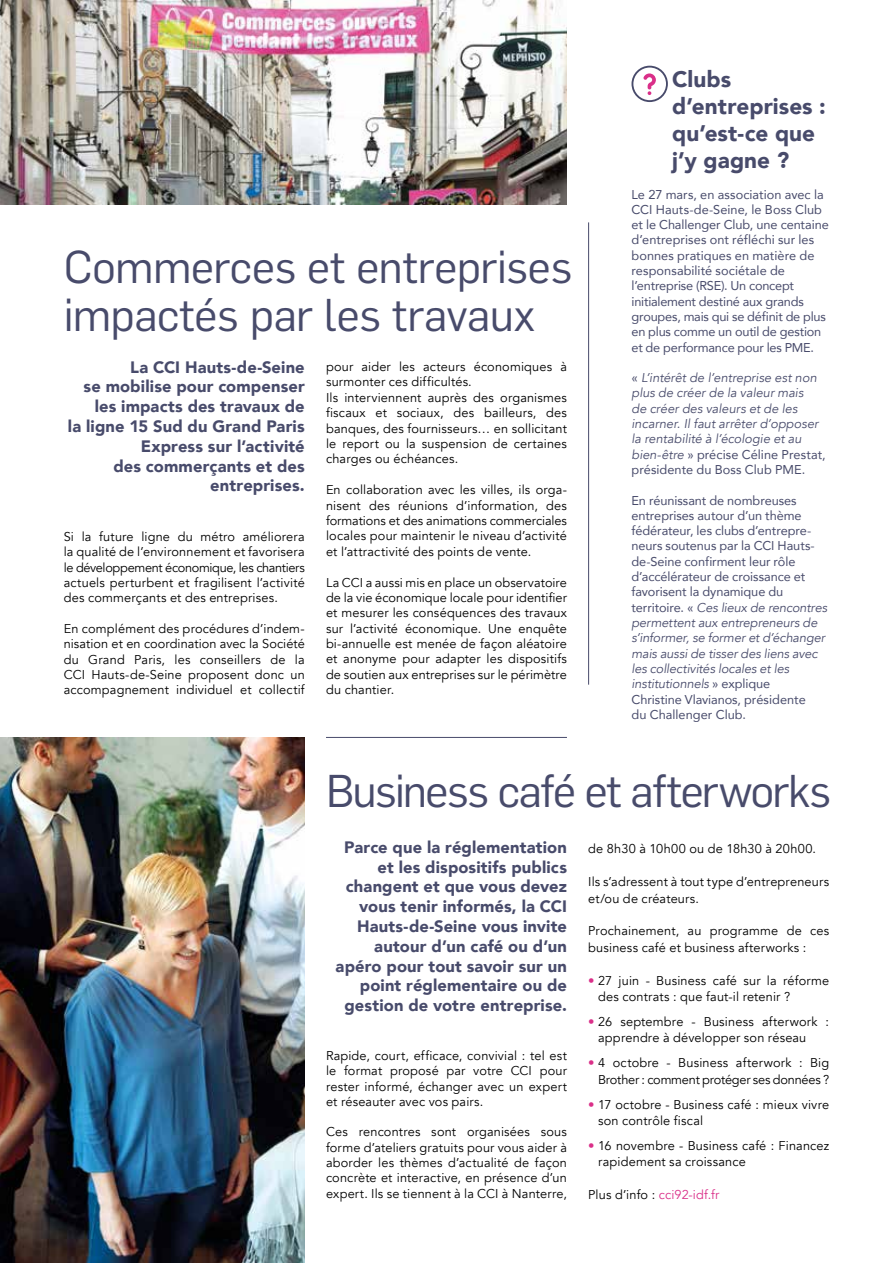
<style>
.page{position:relative;width:893px;height:1263px;background:#fff}
.page>*{position:absolute;margin:0;border:0;box-sizing:border-box;transform-origin:0 0}
.t1{font:45px/48px "Flama";letter-spacing:-.015em;color:#484b6b}
.t2{font:45px "Flama";letter-spacing:-.035em;color:#484b6b}
.t3{font:900 22.5px/27px "Avenir";color:#484b6b}
.t4{font:900 16.5px/19.8px "Avenir";letter-spacing:.005em;color:#484b6b;text-align:right}
.t5{font:12.75px/15.5px "Avenir";letter-spacing:.015em;color:#000;text-align:justify}
.t6{font:12.75px/15.3px "Avenir";letter-spacing:-.005em;color:#484b6b}
.t7{font:italic 12.75px/15.3px "Avenir";letter-spacing:.005em;color:#484b6b}
.t8{font:12.75px/16.4px "Avenir";letter-spacing:-.01em;color:#000;text-align:right}
.t9{font:12.75px "Avenir";letter-spacing:.015em;color:#da2f89}
.s1{font-style:normal}
.s2{font-style:italic}
.s3{color:#da2f89}
.s4{color:#000}
</style>
<div class="page">
<img style="left:0;top:0;width:567px;height:204px">
<hr style="left:326px;top:737px;width:241px;height:1px;background:#484b6b">
<img style="left:0;top:738px;width:305px;height:525px">
<hr style="left:588px;top:222px;width:1px;height:463px;background:#484b6b">
<div style="left:631px;top:66px;width:37px;height:36px;border:2px solid #484b6b;border-radius:50%"></div>
<svg style="left:643px;top:73px;width:13px;height:22px"></svg>
<h2 class="t1" style="left:64px;top:242px;width:510px">Commerces et entreprises impactés par les travaux</h2>
<h3 class="t4" style="left:130px;top:357px;width:176px">La CCI Hauts-de-Seine</h3>
<h3 class="t4" style="left:84px;top:376px;width:223px">se mobilise pour compenser les impacts des travaux de</h3>
<h3 class="t4" style="left:68px;top:416px;width:238px">la ligne 15 Sud du Grand Paris<br>Express sur l’activité</h3>
<h3 class="t4" style="left:113px;top:456px;width:193px">des commerçants et des entreprises.</h3>
<p class="t5" style="left:64px;top:529px;width:242px">Si la future ligne du métro améliorera la qualité de l’environnement et favorisera le développement économique, les chantiers actuels perturbent et fragilisent l’activité des commerçants et des entreprises.</p>
<p class="t5" style="left:64px;top:621px;width:242px">En complément des procédures d’indem&shy;nisation et en coordination avec la Société du Grand Paris, les conseillers de la CCI Hauts-de-Seine proposent donc un accompagnement individuel et collectif</p>
<p class="t5" style="left:326px;top:359px;width:242px">pour aider les acteurs économiques à surmonter ces difficultés.</p>
<p class="t5" style="left:326px;top:390px;width:242px">Ils interviennent auprès des organismes fiscaux et sociaux, des bailleurs, des banques, des fournisseurs… en sollicitant le report ou la suspension de certaines charges ou échéances.</p>
<p class="t5" style="left:326px;top:482px;width:242px">En collaboration avec les villes, ils orga&shy;nisent des réunions d’information, des formations et des animations commerciales locales pour maintenir le niveau d’activité et l’attractivité des points de vente.</p>
<p class="t5" style="left:326px;top:575px;width:242px">La CCI a aussi mis en place un observatoire de la vie économique locale pour identifier et mesurer les conséquences des travaux sur l’activité économique. Une enquête bi-annuelle est menée de façon aléatoire et anonyme pour adapter les dispositifs de soutien aux entreprises sur le périmètre du chantier.</p>
<p class="t3" style="left:672px;top:65px;width:60px">Clubs</p>
<p class="t3" style="left:672px;top:92px;width:155px">d’entreprises : qu’est-ce que j’y gagne ?</p>
<p class="t6" style="left:631px;top:186px;width:199px">Le 27 mars, en association avec la<br>CCI Hauts-de-Seine, le Boss Club et le Challenger Club, une centaine d’entreprises ont réfléchi sur les bonnes pratiques en matière de responsabilité sociétale de l’entreprise (RSE). Un concept initialement destiné aux grands groupes, mais qui se définit de plus en plus comme un outil de gestion et de performance pour les PME.</p>
<p class="t7" style="left:631px;top:370px;width:196px"><span class="s1">«</span> L’intérêt de l’entreprise est non plus de créer de la valeur mais<br>de créer des valeurs et de les incarner. Il faut arrêter d’opposer la rentabilité à l’écologie et au bien-être <span class="s1">» précise Céline Prestat, présidente du Boss Club PME.</span></p>
<p class="t6" style="left:631px;top:492px;width:197px">En réunissant de nombreuses entreprises autour d’un thème fédérateur, les clubs d’entrepre&shy;neurs soutenus par la CCI Hauts&shy;de-Seine confirment leur rôle d’accélérateur de croissance et favorisent la dynamique du territoire. « <span class="s2">Ces lieux de rencontres permettent aux entrepreneurs de s’informer, se former et d’échanger mais aussi de tisser des liens avec les collectivités locales et les institutionnels</span> » explique<br>Christine Vlavianos, présidente<br>du Challenger Club.</p>
<h2 class="t2" style="left:326px;top:764px;width:507px">Business café et afterworks</h2>
<p class="t5" style="left:588px;top:841px;width:229px">de 8h30 à 10h00 ou de 18h30 à 20h00.</p>
<p class="t5" style="left:588px;top:874px;width:242px;line-height:16.4px">Ils s’adressent à tout type d’entrepreneurs et/ou de créateurs.</p>
<p class="t5" style="left:588px;top:923px;width:242px;line-height:16.4px">Prochainement, au programme de ces business café et business afterworks :</p>
<p class="t5" style="left:598px;top:972px;width:233px;line-height:16.4px;text-indent:-10px"><span class="s3">•</span> 27 juin - Business café sur la réforme des contrats : que faut-il retenir ?</p>
<p class="t5" style="left:598px;top:1014px;width:233px;line-height:16.4px;text-indent:-10px"><span class="s3">•</span> 26 septembre - Business afterwork : apprendre à développer son réseau</p>
<p class="t8" style="left:588px;top:1055px;width:242px"><span class="s3">•</span> 4 octobre - Business afterwork : Big<br>Brother : comment protéger ses données ?</p>
<p class="t5" style="left:598px;top:1096px;width:233px;line-height:16.4px;text-indent:-10px"><span class="s3">•</span> 17 octobre - Business café : mieux vivre son contrôle fiscal</p>
<p class="t5" style="left:598px;top:1137px;width:233px;line-height:16.4px;text-indent:-10px"><span class="s3">•</span> 16 novembre - Business café : Financez rapidement sa croissance</p>
<p class="t9" style="left:588px;top:1187px;width:133px"><span class="s4">Plus d’info :</span> cci92-idf.fr</p>
<h3 class="t4" style="left:336px;top:837px;width:233px">Parce que la réglementation et les dispositifs publics changent et que vous devez vous tenir informés, la CCI<br>Hauts-de-Seine vous invite autour d’un café ou d’un apéro pour tout savoir sur un point réglementaire ou de gestion de votre entreprise.</h3>
<p class="t5" style="left:326px;top:1048px;width:242px">Rapide, court, efficace, convivial : tel est le format proposé par votre CCI pour rester informé, échanger avec un expert et réseauter avec vos pairs.</p>
<p class="t5" style="left:326px;top:1124px;width:242px">Ces rencontres sont organisées sous forme d’ateliers gratuits pour vous aider à aborder les thèmes d’actualité de façon concrète et interactive, en présence d’un expert. Ils se tiennent à la CCI à Nanterre,</p>
</div>
